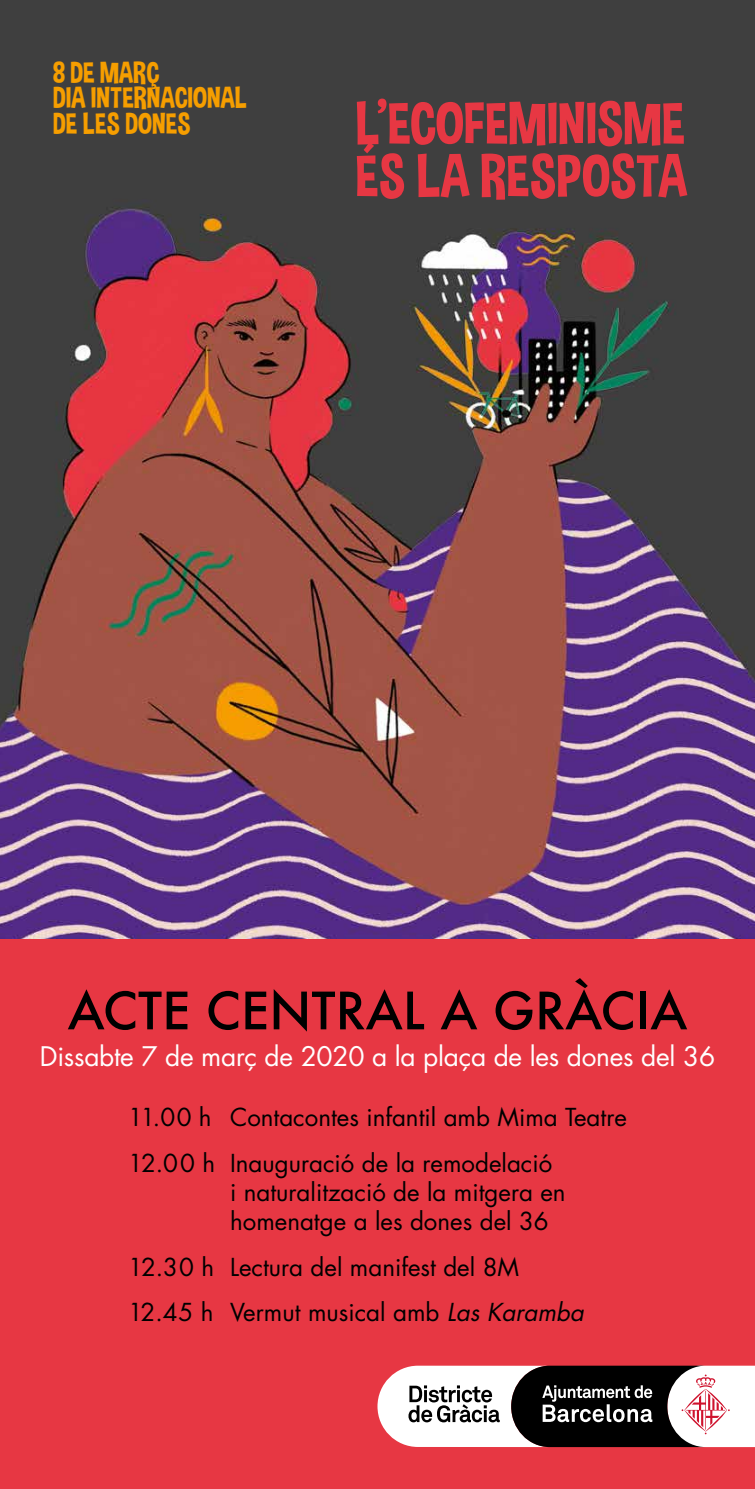
<style>
.page{position:relative;width:755px;height:1489px;background:#fff}
.page>*{position:absolute;margin:0;border:0;box-sizing:border-box;transform-origin:0 0}
.t1{font:500 50px "Futura";color:#000}
.t2{font:29.75px/25.5px "Dimbo";color:#f69e00}
.t3{font:26.25px "Futura";letter-spacing:-.01em;color:#fff}
.t4{font:24.12px/45.9px "Futura";color:#000}
.s1{font-style:italic}
</style>
<div class="page">
<img style="left:0;top:0;width:755px;height:939px">
<div style="left:0;top:939px;width:755px;height:549px;background:#e73743"></div>
<svg style="left:377px;top:1365px;width:378px;height:81px;background:#998f90"></svg>
<svg style="left:357px;top:99px;width:330px;height:101px;background:#8e3b40"></svg>
<p class="t2" style="left:53px;top:59px;width:195px">8 DE MARÇ<br>DIA INTERNACIONAL<br>DE LES DONES</p>
<h1 class="t1" style="left:68px;top:976px;width:621px">ACTE CENTRAL A GRÀCIA</h1>
<p class="t3" style="left:40px;top:1038px;width:677px">Dissabte 7 de març de 2020 a la plaça de les dones del 36</p>
<p class="t4" style="left:128px;top:1093px;width:88px">11.00 h<br>12.00 h</p>
<p class="t4" style="left:230px;top:1093px;width:398px">Contacontes infantil amb Mima Teatre<br>Inauguració de la remodelació</p>
<p class="t4" style="left:230px;top:1176px;width:337px;line-height:28.9px">i naturalització de la mitgera en homenatge a les dones del 36</p>
<p class="t4" style="left:230px;top:1243px;width:361px">Lectura del manifest del 8M<br>Vermut musical amb <span class="s1">Las Karamba</span></p>
<p class="t4" style="left:128px;top:1243px;width:87px">12.30 h<br>12.45 h</p>
</div>
